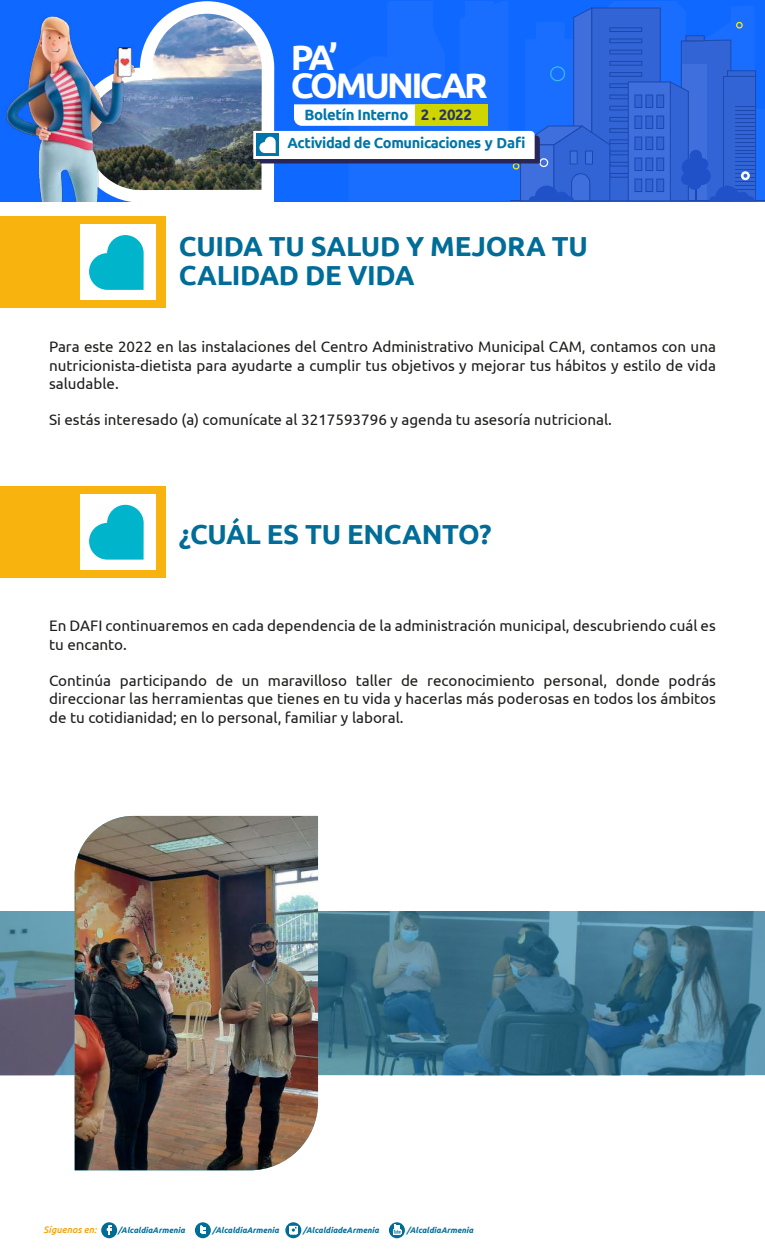
<style>
.page{position:relative;width:765px;height:1260px;background:#fff}
.page>*{position:absolute;margin:0;border:0;box-sizing:border-box;transform-origin:0 0}
.t1{font:700 35.5px/28px "Ubuntu";letter-spacing:-.075em;color:#fff}
.t2{font:700 27.5px/28.8px "Ubuntu";letter-spacing:-.01em;color:#006c98}
.t3{font:15.25px/18.2px "Ubuntu";color:#1d1d1b;text-align:justify}
.t4{font:700 15px "Ubuntu";letter-spacing:-.025em;color:#0076aa}
.t5{font:700 14.62px "Ubuntu";letter-spacing:-.025em;color:#0075a9}
.t6{font:italic 500 9.5px "Ubuntu";color:#f5a204}
.t7{font:italic 700 8.12px "Ubuntu";color:#006c98}
.s1{color:#263567}
</style>
<div class="page">
<svg style="left:389px;top:1222px;width:16px;height:16px"></svg>
<svg style="left:393px;top:1225px;width:8px;height:11px"></svg>
<svg style="left:101px;top:1222px;width:16px;height:16px"></svg>
<svg style="left:107px;top:1225px;width:4px;height:10px"></svg>
<div style="left:195px;top:1222px;width:16px;height:16px;background:#006c98;border-radius:50%"></div>
<svg style="left:200px;top:1226px;width:6px;height:8px"></svg>
<svg style="left:285px;top:1222px;width:16px;height:16px"></svg>
<div style="left:289px;top:1226px;width:8px;height:8px;background:#fff"></div>
<svg style="left:291px;top:1226px;width:6px;height:6px"></svg>
<img style="left:74px;top:1px;width:200px;height:201px">
<svg style="left:349px;top:1px;width:416px;height:199px;background:#136afe"></svg>
<hr style="left:510px;top:200px;width:255px;height:1px;background:#282658">
<svg style="left:253px;top:7px;width:503px;height:194px;background:#407be7"></svg>
<img style="left:0;top:6px;width:142px;height:195px">
<img style="left:0;top:911px;width:765px;height:164px">
<img style="left:75px;top:816px;width:243px;height:354px">
<div style="left:0;top:217px;width:165px;height:91px;background:#f9b30e"></div>
<div style="left:80px;top:225px;width:76px;height:75px;background:#fff"></div>
<svg style="left:89px;top:235px;width:55px;height:55px"></svg>
<div style="left:0;top:487px;width:165px;height:91px;background:#f9b30e"></div>
<div style="left:80px;top:494px;width:76px;height:76px;background:#fff"></div>
<svg style="left:89px;top:505px;width:55px;height:55px"></svg>
<h1 class="t1" style="left:291px;top:43px;width:199px">PA’<br>COMUNICAR</h1>
<p class="t4" style="left:304px;top:105px;width:169px">Boletín Interno <span class="s1">2 . 2022</span></p>
<p class="t5" style="left:288px;top:134px;width:240px">Actividad de Comunicaciones y Dafi</p>
<h2 class="t2" style="left:179px;top:232px;width:410px">CUIDA TU SALUD Y MEJORA TU<br>CALIDAD DE VIDA</h2>
<p class="t3" style="left:49px;top:337px;width:668px">Para este 2022 en las instalaciones del Centro Administrativo Municipal CAM, contamos con una nutricionista-dietista para ayudarte a cumplir tus objetivos y mejorar tus hábitos y estilo de vida saludable.</p>
<p class="t3" style="left:49px;top:410px;width:564px">Si estás interesado (a) comunícate al 3217593796 y agenda tu asesoría nutricional.</p>
<h2 class="t2" style="left:179px;top:519px;width:314px">¿CUÁL ES TU ENCANTO?</h2>
<p class="t3" style="left:49px;top:616px;width:668px">En DAFI continuaremos en cada dependencia de la administración municipal, descubriendo cuál es tu encanto.</p>
<p class="t3" style="left:49px;top:671px;width:668px">Continúa participando de un maravilloso taller de reconocimiento personal, donde podrás direccionar las herramientas que tienes en tu vida y hacerlas más poderosas en todos los ámbitos de tu cotidianidad; en lo personal, familiar y laboral.</p>
<p class="t6" style="left:44px;top:1224px;width:54px">Síguenos en:</p>
<p class="t7" style="left:118px;top:1225px;width:68px">/AlcaldiaArmenia</p>
<p class="t7" style="left:213px;top:1225px;width:68px">/AlcaldiaArmenia</p>
<p class="t7" style="left:303px;top:1225px;width:77px">/AlcaldiadeArmenia</p>
<p class="t7" style="left:407px;top:1225px;width:68px">/AlcaldiaArmenia</p>
</div>
